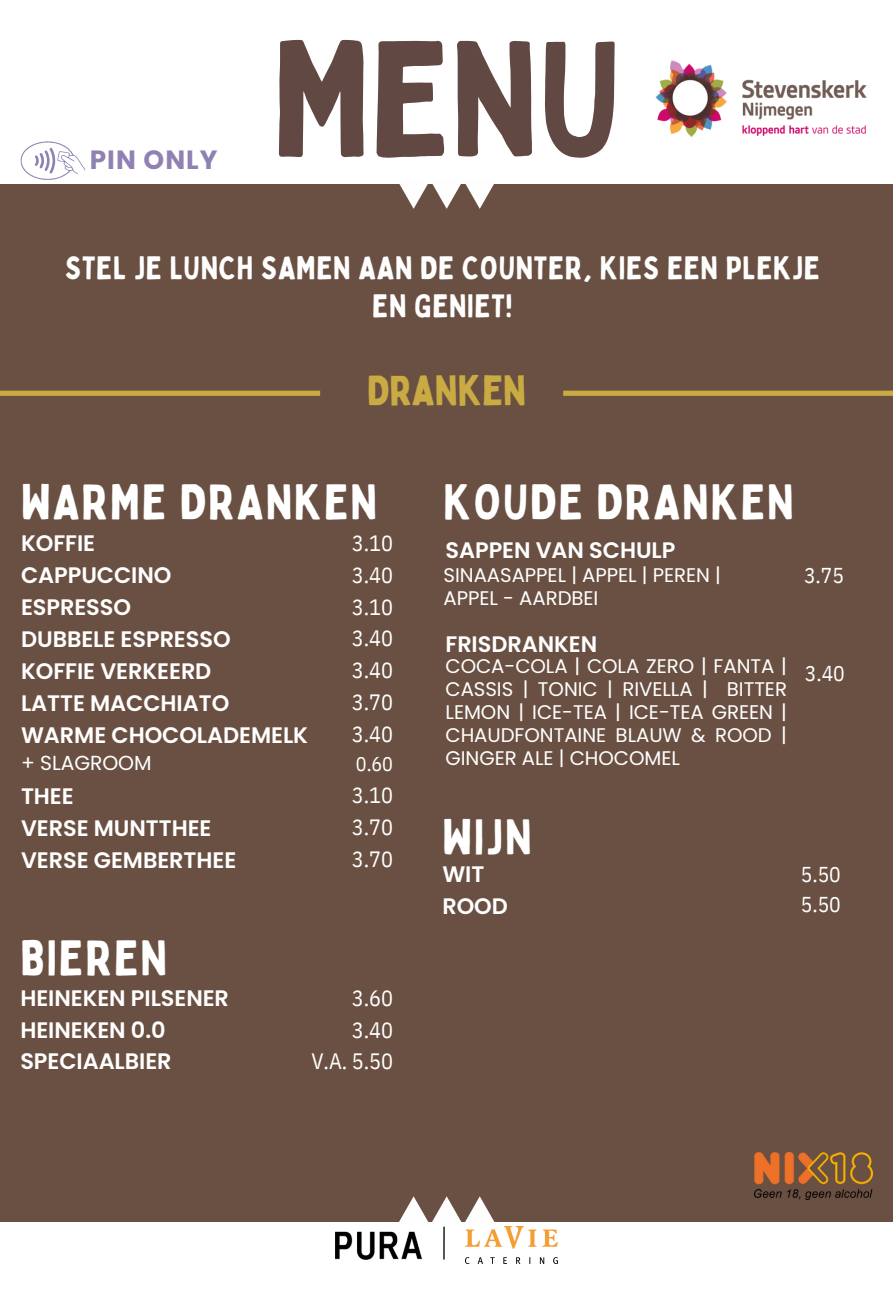
<style>
.page{position:relative;width:893px;height:1291px;background:#fff}
.page>*{position:absolute;margin:0;border:0;box-sizing:border-box;transform-origin:0 0}
.t1{font:160.47px "Bobby Jones";color:#624843}
.t2{font:48.82px "Bobby Jones";letter-spacing:.04em;color:#fff}
.t3{font:41.3px "Bobby Jones";color:#c9aa43}
.t4{font:31.85px/38.3px "Bobby Jones";letter-spacing:.02em;color:#fefefe;text-align:center}
.t5{font:700 26.43px "Poppins";letter-spacing:.04em;color:#9081b3}
.t6{font:600 22.4px/31.3px "Poppins";letter-spacing:-.005em;color:#fff}
.t7{font:22.22px "IBM Plex Sans Cond";color:#fff}
.t8{font:22.05px/31.8px "IBM Plex Sans Cond";letter-spacing:-.005em;color:#fff;text-align:justify}
.t9{font:21.53px "IBM Plex Sans Cond";letter-spacing:-.005em;color:#fff}
.t10{font:20.3px "Poppins";letter-spacing:-.005em;color:#fff}
.t11{font:19.95px "IBM Plex Sans Cond";color:#fff}
.t12{font:19.78px/22.9px "Poppins";letter-spacing:-.005em;color:#fff;text-align:justify}
</style>
<div class="page">
<div style="left:0;top:185px;width:892px;height:1036px;background:#6a5042"></div>
<img style="left:655px;top:60px;width:211px;height:77px">
<svg style="left:397px;top:184px;width:99px;height:25px"></svg>
<svg style="left:397px;top:1196px;width:99px;height:26px"></svg>
<svg style="left:20px;top:141px;width:65px;height:39px"></svg>
<img style="left:335px;top:1231px;width:86px;height:28px">
<img style="left:465px;top:1226px;width:92px;height:37px">
<hr style="left:443px;top:1226px;width:1px;height:33px;background:#000">
<img style="left:754px;top:1152px;width:118px;height:47px">
<div style="left:0;top:390px;width:320px;height:6px;background:#c9aa43"></div>
<div style="left:563px;top:390px;width:329px;height:6px;background:#c9aa43"></div>
<p class="t5" style="left:90px;top:142px;width:129px">PIN ONLY</p>
<h1 class="t1" style="left:272px;top:-2px;width:350px">MENU</h1>
<p class="t4" style="left:65px;top:248px;width:756px">STEL JE LUNCH SAMEN AAN DE COUNTER, KIES EEN PLEKJE<br>EN GENIET!</p>
<p class="t3" style="left:367px;top:364px;width:160px">DRANKEN</p>
<p class="t2" style="left:21px;top:471px;width:358px">WARME DRANKEN</p>
<h5 class="t6" style="left:21px;top:527px;width:76px">KOFFIE</h5>
<h4 class="t6" style="left:21px;top:559px;width:152px">CAPPUCCINO</h4>
<p class="t6" style="left:21px;top:591px;width:111px">ESPRESSO</p>
<h3 class="t6" style="left:21px;top:623px;width:211px">DUBBELE ESPRESSO</h3>
<p class="t6" style="left:21px;top:655px;width:192px">KOFFIE VERKEERD</p>
<h2 class="t6" style="left:21px;top:687px;width:210px">LATTE MACCHIATO</h2>
<p class="t6" style="left:21px;top:719px;width:288px">WARME CHOCOLADEMELK</p>
<p class="t10" style="left:21px;top:748px;width:132px">+ SLAGROOM</p>
<p class="t6" style="left:21px;top:780px;width:54px">THEE</p>
<p class="t6" style="left:21px;top:812px;width:192px">VERSE MUNTTHEE</p>
<p class="t6" style="left:21px;top:843px;width:217px">VERSE GEMBERTHEE</p>
<p class="t8" style="left:352px;top:526px;width:43px">3.10<br>3.40<br>3.10<br>3.40<br>3.40<br>3.70<br>3.40</p>
<p class="t11" style="left:356px;top:750px;width:39px">0.60</p>
<p class="t8" style="left:352px;top:778px;width:43px">3.10</p>
<p class="t8" style="left:352px;top:810px;width:43px">3.70</p>
<p class="t8" style="left:352px;top:842px;width:43px">3.70</p>
<h6 class="t2" style="left:20px;top:927px;width:148px">BIEREN</h6>
<p class="t6" style="left:20px;top:982px;width:210px">HEINEKEN PILSENER<br>HEINEKEN 0.0<br>SPECIAALBIER</p>
<p class="t7" style="left:352px;top:983px;width:43px">3.60</p>
<p class="t7" style="left:352px;top:1014px;width:43px">3.40</p>
<h6 class="t7" style="left:311px;top:1046px;width:83px">V.A. 5.50</h6>
<p class="t2" style="left:443px;top:471px;width:351px">KOUDE DRANKEN</p>
<p class="t6" style="left:445px;top:534px;width:231px">SAPPEN VAN SCHULP</p>
<p class="t12" style="left:443px;top:563px;width:279px">SINAASAPPEL | APPEL | PEREN |</p>
<p class="t12" style="left:443px;top:586px;width:156px">APPEL - AARDBEI</p>
<p class="t6" style="left:445px;top:628px;width:153px">FRISDRANKEN</p>
<p class="t12" style="left:445px;top:654px;width:343px">COCA-COLA | COLA ZERO | FANTA | CASSIS | TONIC | RIVELLA | BITTER LEMON | ICE-TEA | ICE-TEA GREEN | CHAUDFONTAINE BLAUW &amp; ROOD | GINGER ALE | CHOCOMEL</p>
<h2 class="t9" style="left:804px;top:561px;width:41px">3.75</h2>
<h6 class="t9" style="left:804px;top:659px;width:41px">3.40</h6>
<p class="t2" style="left:442px;top:806px;width:91px">WIJN</p>
<p class="t6" style="left:442px;top:858px;width:67px">WIT<br>ROOD</p>
<p class="t9" style="left:801px;top:859px;width:41px">5.50</p>
<h2 class="t9" style="left:801px;top:889px;width:41px">5.50</h2>
</div>
